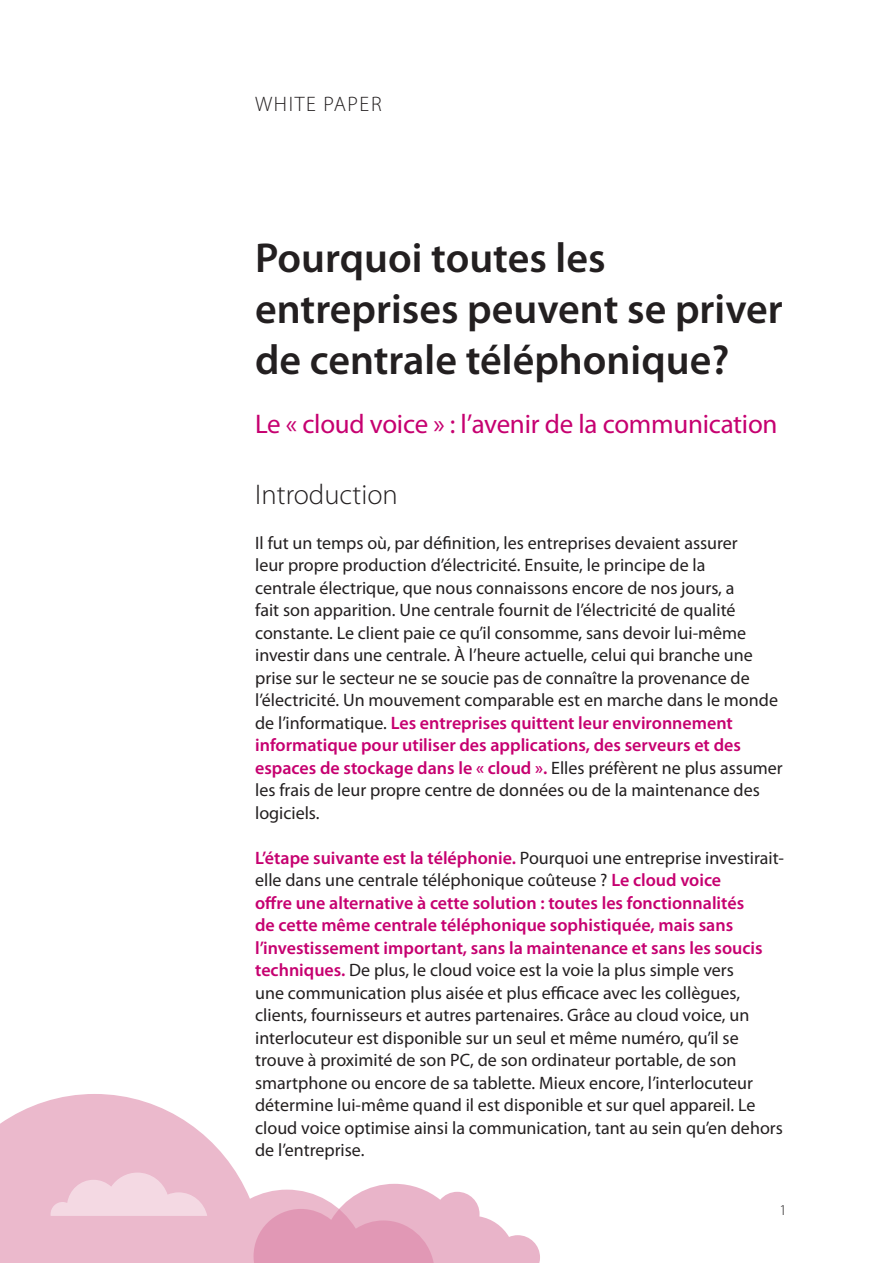
<style>
.page{position:relative;width:893px;height:1263px;background:#fff}
.page>*{position:absolute;margin:0;border:0;box-sizing:border-box;transform-origin:0 0}
.t1{font:600 42px/51px "Myriad Pro";color:#231f20}
.t2{font:300 28.5px "Myriad Pro";color:#231f20}
.t3{font:27px "Myriad Pro";letter-spacing:-.01em;color:#c60170}
.t4{font:300 21px "Myriad Pro";letter-spacing:.075em;color:#231f20}
.t5{font:18px/22.5px "Myriad Pro";color:#231f20}
.t6{font:300 15px "Myriad Pro";color:#231f20}
.s1{font-weight:600;color:#c60170}
</style>
<div class="page">
<svg style="left:0;top:1094px;width:398px;height:169px;fill:#ebb9cc"></svg>
<svg style="left:254px;top:1184px;width:286px;height:79px"></svg>
<svg style="left:51px;top:1172px;width:156px;height:44px;background:#f0cddb"></svg>
<p class="t4" style="left:255px;top:93px;width:128px">WHITE PAPER</p>
<p class="t1" style="left:255px;top:231px;width:529px">Pourquoi toutes les entreprises peuvent se priver de centrale téléphonique?</p>
<p class="t3" style="left:255px;top:408px;width:524px">Le « cloud voice » : l’avenir de la communication</p>
<p class="t2" style="left:255px;top:479px;width:144px">Introduction</p>
<p class="t5" style="left:255px;top:531px;width:529px">Il fut un temps où, par définition, les entreprises devaient assurer<br>leur propre production d’électricité. Ensuite, le principe de la<br>centrale électrique, que nous connaissons encore de nos jours, a<br>fait son apparition. Une centrale fournit de l’électricité de qualité constante. Le client paie ce qu’il consomme, sans devoir lui-même investir dans une centrale. À l’heure actuelle, celui qui branche une prise sur le secteur ne se soucie pas de connaître la provenance de l’électricité. Un mouvement comparable est en marche dans le monde de l’informatique. <span class="s1">Les entreprises quittent leur environnement informatique pour utiliser des applications, des serveurs et des espaces de stockage dans le « cloud ».</span> Elles préfèrent ne plus assumer les frais de leur propre centre de données ou de la maintenance des logiciels.</p>
<p class="t5" style="left:255px;top:846px;width:530px"><span class="s1">L’étape suivante est la téléphonie.</span> Pourquoi une entreprise investirait&shy;elle dans une centrale téléphonique coûteuse ? <span class="s1">Le cloud voice<br>offre une alternative à cette solution : toutes les fonctionnalités<br>de cette même centrale téléphonique sophistiquée, mais sans l’investissement important, sans la maintenance et sans les soucis techniques.</span> De plus, le cloud voice est la voie la plus simple vers<br>une communication plus aisée et plus efficace avec les collègues, clients, fournisseurs et autres partenaires. Grâce au cloud voice, un interlocuteur est disponible sur un seul et même numéro, qu’il se trouve à proximité de son PC, de son ordinateur portable, de son smartphone ou encore de sa tablette. Mieux encore, l’interlocuteur détermine lui-même quand il est disponible et sur quel appareil. Le cloud voice optimise ainsi la communication, tant au sein qu’en dehors de l’entreprise.</p>
<p class="t6" style="left:779px;top:1202px;width:9px">1</p>
</div>
